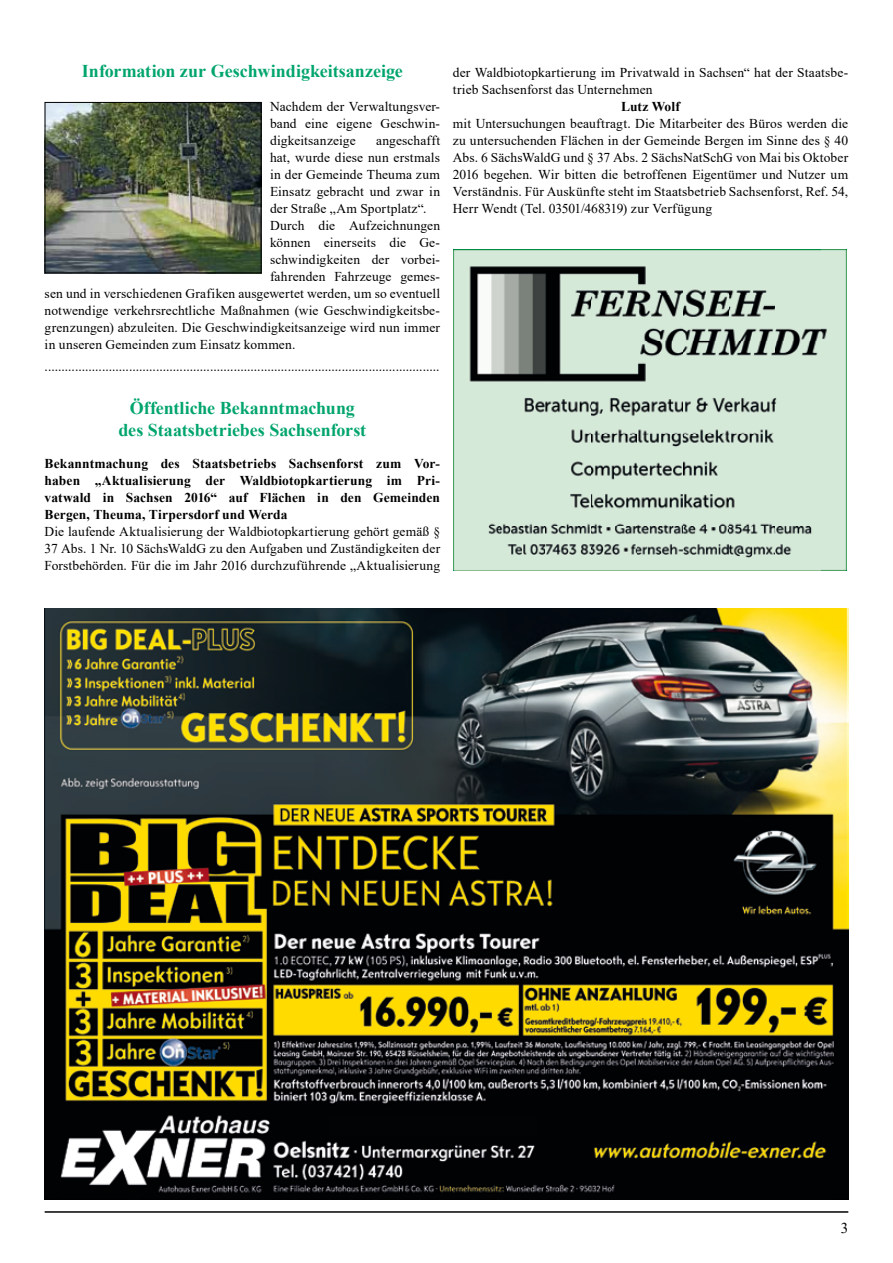
<style>
.page{position:relative;width:893px;height:1263px;background:#fff}
.page>*{position:absolute;margin:0;border:0;box-sizing:border-box;transform-origin:0 0}
.t1{font:700 18px/21.6px "Times New Roman";letter-spacing:-.005em;color:#00a56c;text-align:center}
.t2{font:15px "Times New Roman";color:#000}
.t3{font:13.5px/17px "Times New Roman";letter-spacing:.01em;color:#000;text-align:justify}
.t4{font:700 13.5px/17px "Times New Roman";letter-spacing:.005em;color:#000;text-align:justify}
</style>
<div class="page">
<hr style="left:45px;top:1211px;width:803px;height:2px;background:#000">
<img style="left:47px;top:104px;width:212px;height:167px">
<div style="left:45px;top:102px;width:216px;height:171px;border:1px solid #000"></div>
<img style="left:45px;top:608px;width:803px;height:591px">
<img style="left:453px;top:250px;width:394px;height:321px">
<h1 class="t1" style="left:82px;top:60px;width:323px">Information zur Geschwindigkeitsanzeige</h1>
<p class="t3" style="left:270px;top:97px;width:172px">Nachdem der Verwaltungsver&shy;band eine eigene Geschwin&shy;digkeitsanzeige</p>
<p class="t3" style="left:376px;top:131px;width:65px">angeschafft</p>
<p class="t3" style="left:270px;top:148px;width:172px">hat, wurde diese nun erstmals</p>
<p class="t3" style="left:270px;top:165px;width:172px">in der Gemeinde Theuma zum</p>
<p class="t3" style="left:270px;top:182px;width:172px">Einsatz gebracht und zwar in</p>
<p class="t3" style="left:270px;top:199px;width:158px">der Straße „Am Sportplatz“.</p>
<p class="t3" style="left:270px;top:216px;width:172px">Durch die Aufzeichnungen</p>
<p class="t3" style="left:270px;top:233px;width:172px">können einerseits die Ge-</p>
<p class="t3" style="left:270px;top:250px;width:172px">schwindigkeiten der vorbei-</p>
<p class="t3" style="left:270px;top:267px;width:172px">fahrenden Fahrzeuge gemes-</p>
<p class="t3" style="left:45px;top:284px;width:397px">sen und in verschiedenen Grafiken ausgewertet werden, um so eventuell</p>
<p class="t3" style="left:45px;top:301px;width:397px">notwendige verkehrsrechtliche Maßnahmen (wie Geschwindigkeitsbe-</p>
<p class="t3" style="left:45px;top:318px;width:397px">grenzungen) abzuleiten. Die Geschwindigkeitsanzeige wird nun immer</p>
<p class="t3" style="left:45px;top:335px;width:252px">in unseren Gemeinden zum Einsatz kommen.</p>
<p class="t3" style="left:45px;top:357px;width:396px">.....................................................................................................................</p>
<h1 class="t1" style="left:118px;top:397px;width:249px">Öffentliche Bekanntmachung des Staatsbetriebes Sachsenforst</h1>
<p class="t4" style="left:45px;top:454px;width:397px">Bekanntmachung des Staatsbetriebs Sachsenforst zum Vor&shy;haben „Aktualisierung der Waldbiotopkartierung im Pri&shy;vatwald in Sachsen 2016“ auf Flächen in den Gemeinden Bergen, Theuma, Tirpersdorf und Werda</p>
<p class="t3" style="left:45px;top:522px;width:397px">Die laufende Aktualisierung der Waldbiotopkartierung gehört gemäß § 37 Abs. 1 Nr. 10 SächsWaldG zu den Aufgaben und Zuständigkeiten der Forstbehörden. Für die im Jahr 2016 durchzuführende „Aktualisierung</p>
<p class="t3" style="left:453px;top:63px;width:397px">der Waldbiotopkartierung im Privatwald in Sachsen“ hat der Staatsbe&shy;trieb Sachsenforst das Unternehmen</p>
<p class="t4" style="left:621px;top:97px;width:60px">Lutz Wolf</p>
<p class="t3" style="left:453px;top:114px;width:397px">mit Untersuchungen beauftragt. Die Mitarbeiter des Büros werden die zu untersuchenden Flächen in der Gemeinde Bergen im Sinne des § 40<br>Abs. 6 SächsWaldG und § 37 Abs. 2 SächsNatSchG von Mai bis Oktober 2016 begehen. Wir bitten die betroffenen Eigentümer und Nutzer um Verständnis. Für Auskünfte steht im Staatsbetrieb Sachsenforst, Ref. 54, Herr Wendt (Tel. 03501/468319) zur Verfügung</p>
<p class="t2" style="left:841px;top:1217px;width:9px">3</p>
</div>
